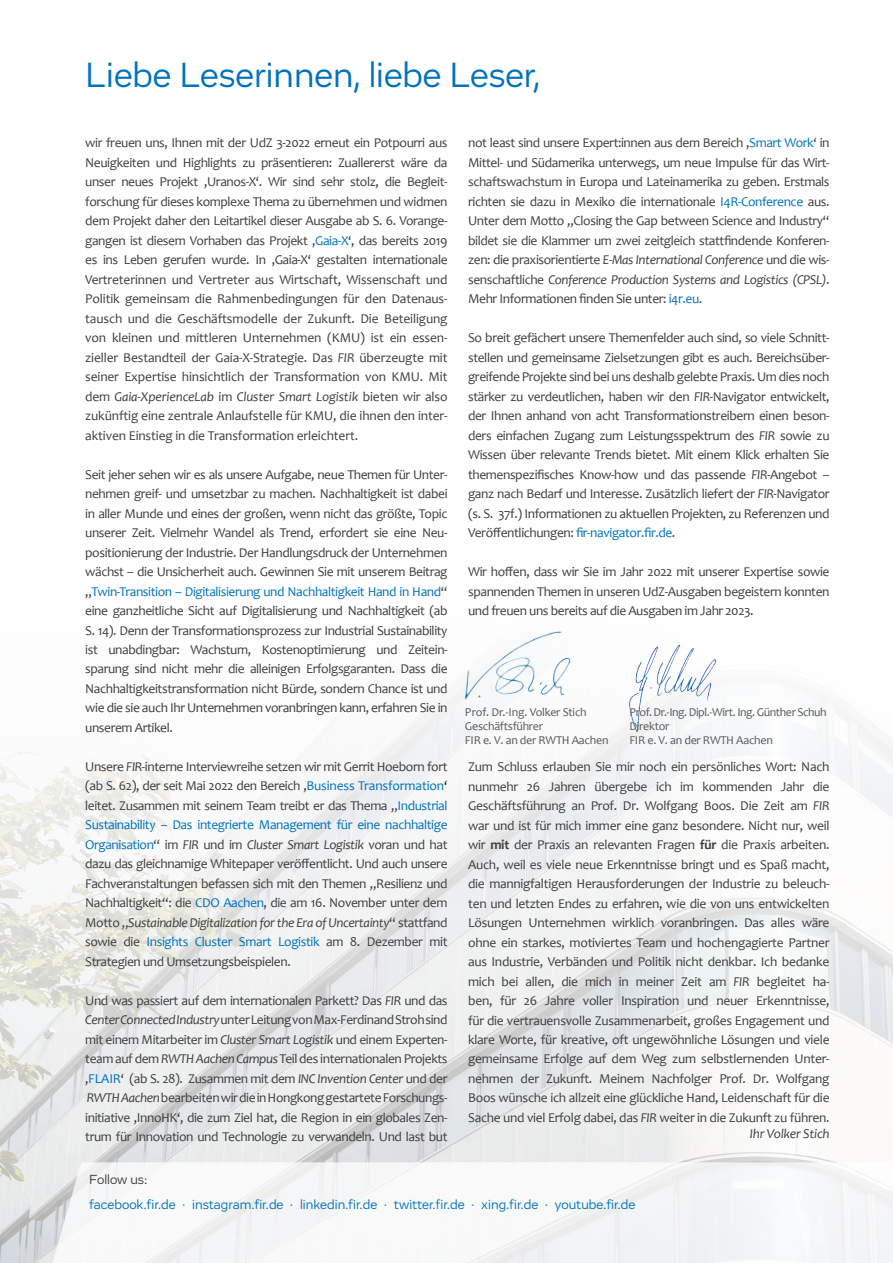
<style>
.page{position:relative;width:893px;height:1263px;background:#fff}
.page>*{position:absolute;margin:0;border:0;box-sizing:border-box;transform-origin:0 0}
.t1{font:36px "Vito";color:#0072bc}
.t2{font:13.5px/19.5px "Candara";letter-spacing:-.03em;color:#3e3e3f;text-align:justify}
.t3{font:13.5px "Vito";color:#0072bc}
.t4{font:italic 13.5px "Candara";letter-spacing:-.02em;color:#3e3e3f}
.t5{font:13.5px "Vito";color:#3e3e3f}
.t6{font:12px/14.4px "Candara";letter-spacing:-.02em;color:#57585a}
.s1{color:#0072bc}
.s2{font-style:italic}
.s3{color:#231f20}
.s4{font-weight:700}
</style>
<div class="page">
<img style="left:0;top:686px;width:893px;height:577px">
<svg style="left:14px;top:1162px;width:879px;height:101px;fill:#f5f6f8"></svg>
<img style="left:619px;top:644px;width:103px;height:92px">
<img style="left:465px;top:631px;width:106px;height:72px">
<h1 class="t1" style="left:85px;top:53px;width:457px">Liebe Leserinnen, liebe Leser,</h1>
<p class="t2" style="left:85px;top:133px;width:364px">wir freuen uns, Ihnen mit der UdZ 3-2022 erneut ein Potpourri aus Neuigkeiten und Highlights zu präsentieren: Zuallererst wäre da unser neues Projekt ‚Uranos-X‘. Wir sind sehr stolz, die Begleit&shy;forschung für dieses komplexe Thema zu übernehmen und widmen dem Projekt daher den Leitartikel dieser Ausgabe ab S. 6. Vorange&shy;gangen ist diesem Vorhaben das Projekt ‚<span class="s1">Gaia-X</span>‘, das bereits 2019 es ins Leben gerufen wurde. In ‚Gaia-X‘ gestalten internationale Vertreterinnen und Vertreter aus Wirtschaft, Wissenschaft und Politik gemeinsam die Rahmenbedingungen für den Datenaus&shy;tausch und die Geschäftsmodelle der Zukunft. Die Beteiligung von kleinen und mittleren Unternehmen (KMU) ist ein essen&shy;zieller Bestandteil der Gaia-X-Strategie. Das <span class="s2">FIR</span> überzeugte mit seiner Expertise hinsichtlich der Transformation von KMU. Mit dem <span class="s2">Gaia-XperienceLab</span> im <span class="s2">Cluster Smart Logistik</span> bieten wir also zukünftig eine zentrale Anlaufstelle für KMU, die ihnen den inter&shy;aktiven Einstieg in die Transformation erleichtert.</p>
<p class="t2" style="left:85px;top:464px;width:364px">Seit jeher sehen wir es als unsere Aufgabe, neue Themen für Unter&shy;nehmen greif- und umsetzbar zu machen. Nachhaltigkeit ist dabei in aller Munde und eines der großen, wenn nicht das größte, Topic unserer Zeit. Vielmehr Wandel als Trend, erfordert sie eine Neu&shy;positionierung der Industrie. Der Handlungsdruck der Unternehmen wächst – die Unsicherheit auch. Gewinnen Sie mit unserem Beitrag „<span class="s1">Twin-Transition – Digitalisierung und Nachhaltigkeit Hand in Hand</span>“ eine ganzheitliche Sicht auf Digitalisierung und Nachhaltigkeit (ab S. 14). Denn der Transformationsprozess zur Industrial Sustainability ist unabdingbar: Wachstum, Kostenoptimierung und Zeitein&shy;sparung sind nicht mehr die alleinigen Erfolgsgaranten. Dass die Nachhaltigkeitstransformation nicht Bürde, sondern Chance ist und wie die sie auch Ihr Unternehmen voranbringen kann, erfahren Sie in unserem Artikel.</p>
<p class="t2" style="left:85px;top:757px;width:364px">Unsere <span class="s2">FIR</span>-interne Interviewreihe setzen wir mit Gerrit Hoeborn fort (ab S. 62), der seit Mai 2022 den Bereich ‚<span class="s1">Business Transformation</span><span class="s3">‘ </span>leitet. Zusammen mit seinem Team treibt er das Thema „<span class="s1">Industrial Sustainability – Das integrierte Management für eine nachhaltige Organisation</span>“ im <span class="s2">FIR</span> und im <span class="s2">Cluster Smart Logistik</span> voran und hat dazu das gleichnamige Whitepaper veröffentlicht. Und auch unsere Fachveranstaltungen befassen sich mit den Themen „Resilienz und Nachhaltigkeit“: die <span class="s1">CDO Aachen</span>, die am 16. November unter dem Motto „<span class="s2">Sustainable Digitalization for the Era of Uncertainty</span>“ stattfand sowie die <span class="s1">Insights Cluster Smart Logistik</span> am 8. Dezember mit Strategien und Umsetzungsbeispielen.</p>
<p class="t2" style="left:85px;top:991px;width:364px">Und was passiert auf dem internationalen Parkett? Das <span class="s2">FIR</span> und das <span class="s2">Center Connected Industry</span> unter Leitung von Max-Ferdinand Stroh sind mit einem Mitarbeiter im <span class="s2">Cluster Smart Logistik</span> und einem Experten&shy;team auf dem <span class="s2">RWTH Aachen Campus</span> Teil des internationalen Projekts ‚<span class="s1">FLAIR</span>‘ (ab S. 28). Zusammen mit dem <span class="s2">INC Invention Center</span> und der <span class="s2">RWTH Aachen</span> bearbeiten wir die in Hongkong gestartete Forschungs&shy;initiative ‚InnoHK‘, die zum Ziel hat, die Region in ein globales Zen&shy;trum für Innovation und Technologie zu verwandeln. Und last but</p>
<p class="t2" style="left:468px;top:133px;width:363px">not least sind unsere Expert:innen aus dem Bereich ‚<span class="s1">Smart Work</span>‘ in Mittel- und Südamerika unterwegs, um neue Impulse für das Wirt&shy;schaftswachstum in Europa und Lateinamerika zu geben. Erstmals richten sie dazu in Mexiko die internationale <span class="s1">I4R-Conference</span> aus.<br>Unter dem Motto „Closing the Gap between Science and Industry“ bildet sie die Klammer um zwei zeitgleich stattfindende Konferen&shy;zen: die praxisorientierte <span class="s2">E-Mas International Conference</span> und die wis&shy;senschaftliche <span class="s2">Conference Production Systems and Logistics (CPSL)</span>.<br>Mehr Informationen finden Sie unter: <span class="s1">i4r.eu</span>.</p>
<p class="t2" style="left:468px;top:328px;width:363px">So breit gefächert unsere Themenfelder auch sind, so viele Schnitt&shy;stellen und gemeinsame Zielsetzungen gibt es auch. Bereichsüber&shy;greifende Projekte sind bei uns deshalb gelebte Praxis. Um dies noch stärker zu verdeutlichen, haben wir den <span class="s2">FIR</span>-Navigator entwickelt, der Ihnen anhand von acht Transformationstreibern einen beson&shy;ders einfachen Zugang zum Leistungsspektrum des <span class="s2">FIR</span> sowie zu Wissen über relevante Trends bietet. Mit einem Klick erhalten Sie themenspezifisches Know-how und das passende <span class="s2">FIR</span>-Angebot – ganz nach Bedarf und Interesse. Zusätzlich liefert der <span class="s2">FIR</span>-Navigator (s. S. 37f.) Informationen zu aktuellen Projekten, zu Referenzen und Veröffentlichungen: <span class="s1">fir-navigator.fir.de</span>.</p>
<p class="t2" style="left:468px;top:562px;width:363px">Wir hoffen, dass wir Sie im Jahr 2022 mit unserer Expertise sowie spannenden Themen in unseren UdZ-Ausgaben begeistern konnten und freuen uns bereits auf die Ausgaben im Jahr 2023.</p>
<p class="t6" style="left:465px;top:704px;width:145px">Prof. Dr.-Ing. Volker Stich<br>Geschäftsführer<br>FIR e. V. an der RWTH Aachen</p>
<p class="t6" style="left:629px;top:704px;width:199px">Prof. Dr.-Ing. Dipl.-Wirt. Ing. Günther Schuh<br>Direktor<br>FIR e. V. an der RWTH Aachen</p>
<p class="t2" style="left:468px;top:757px;width:363px">Zum Schluss erlauben Sie mir noch ein persönliches Wort: Nach nunmehr 26 Jahren übergebe ich im kommenden Jahr die Geschäftsführung an Prof. Dr. Wolfgang Boos. Die Zeit am <span class="s2">FIR </span>war und ist für mich immer eine ganz besondere. Nicht nur, weil wir <span class="s4">mit</span> der Praxis an relevanten Fragen <span class="s4">für</span> die Praxis arbeiten.<br>Auch, weil es viele neue Erkenntnisse bringt und es Spaß macht, die mannigfaltigen Herausforderungen der Industrie zu beleuch&shy;ten und letzten Endes zu erfahren, wie die von uns entwickelten Lösungen Unternehmen wirklich voranbringen. Das alles wäre ohne ein starkes, motiviertes Team und hochengagierte Partner aus Industrie, Verbänden und Politik nicht denkbar. Ich bedanke mich bei allen, die mich in meiner Zeit am <span class="s2">FIR</span> begleitet ha&shy;ben, für 26 Jahre voller Inspiration und neuer Erkenntnisse, für die vertrauensvolle Zusammenarbeit, großes Engagement und klare Worte, für kreative, oft ungewöhnliche Lösungen und viele gemeinsame Erfolge auf dem Weg zum selbstlernenden Unter&shy;nehmen der Zukunft. Meinem Nachfolger Prof. Dr. Wolfgang Boos wünsche ich allzeit eine glückliche Hand, Leidenschaft für die Sache und viel Erfolg dabei, das <span class="s2">FIR</span> weiter in die Zukunft zu führen.</p>
<p class="t4" style="left:750px;top:1125px;width:81px">Ihr Volker Stich</p>
<p class="t5" style="left:89px;top:1171px;width:60px">Follow us:</p>
<p class="t3" style="left:89px;top:1196px;width:548px">facebook.fir.de · instagram.fir.de · linkedin.fir.de · twitter.fir.de · xing.fir.de · youtube.fir.de</p>
</div>
